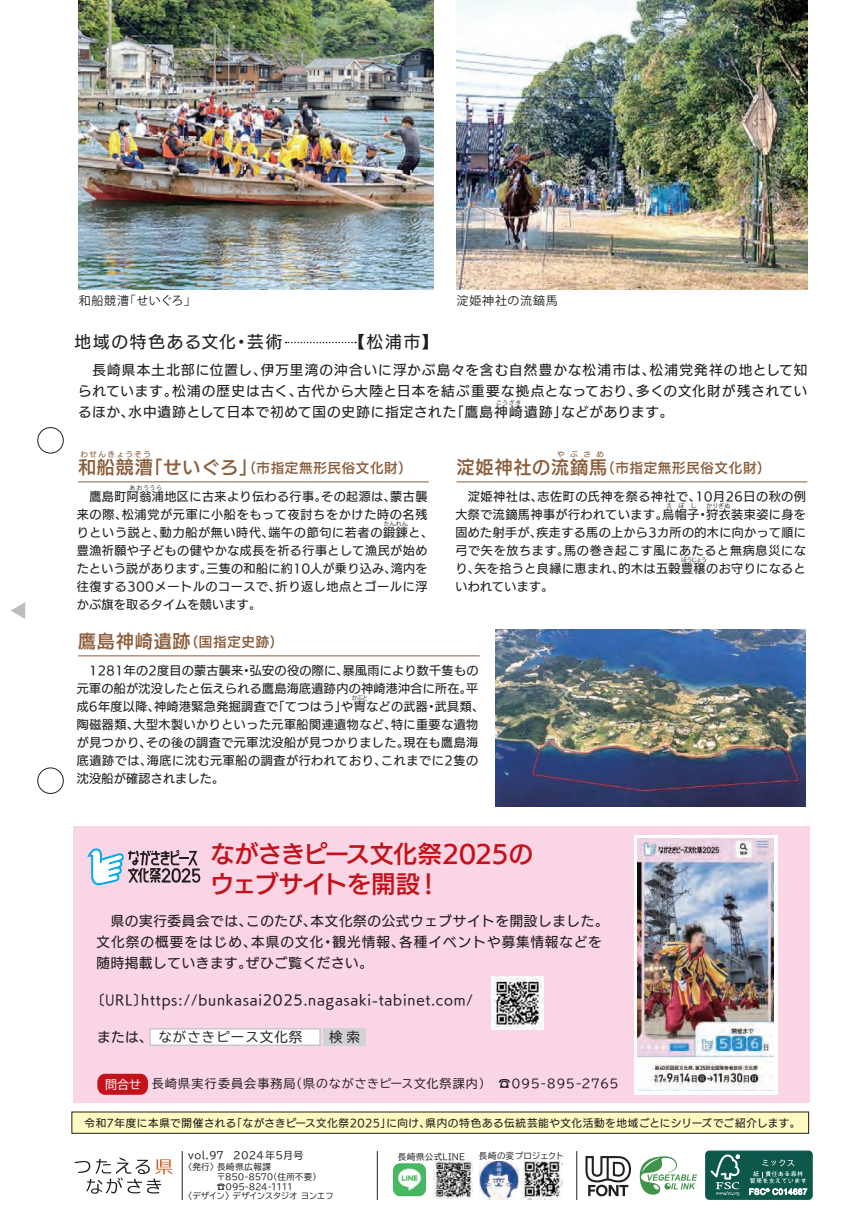
<style>
.page{position:relative;width:851px;height:1221px;background:#fff}
.page>*{position:absolute;margin:0;border:0;box-sizing:border-box;transform-origin:0 0}
.t1{font:24px/30px "UD Kakugo Large Pr 6 N DB";letter-spacing:-.015em;color:#c4121a}
.t2{font:16.5px "UD Kakugo Large Pr 6 N M";letter-spacing:.12em;color:#231f20}
.t3{font:13.5px/21px "UD Kakugo Large Pr 6 N M";letter-spacing:.065em;color:#231f20;text-align:justify}
.t4{font:13.5px "UD Kakugo Large Pr 6 N DB";letter-spacing:.05em;color:#8a5d3b}
.t5{font:13.5px "TBUD Go Std";letter-spacing:.07em;color:#231f20}
.t6{font:12px/18px "UD Kakugo Large Pr 6 N M";letter-spacing:.045em;color:#231f20}
.t7{font:12px "TBUD Go Std";letter-spacing:.065em;color:#231f20}
.t8{font:12px "Koz Go Pr 6 N";letter-spacing:.06em;color:#231f20}
.t9{font:10.5px "UD Kakugo Large Pr 6 N M";letter-spacing:.055em;color:#231f20}
.t10{font:10.05px "TBUD Go Std";letter-spacing:.035em;color:#231f20}
.t11{font:8.55px "TBUD Go Std";letter-spacing:-.015em;color:#231f20}
.t12{font:8.55px "TBUD Go Std";letter-spacing:-.06em;color:#231f20}
.t13{font:8.55px "TBUD Go Std";letter-spacing:.06em;color:#231f20}
.t14{font:8.55px "TBUD Go Std";letter-spacing:.02em;color:#231f20}
.t15{font:8.55px "TBUD Go Std";letter-spacing:.035em;color:#231f20}
.t16{font:7.5px "UD Kakugo Large Pr 6 N M";letter-spacing:.2em;color:#8a5d3b}
.t17{font:6px "Koz Go Pr 6 N";letter-spacing:.01em;color:#231f20}
.s1{font-size:18px}
.s2{font-family:"UD Kakugo Large Pr 6 N M"}
.s3{color:#fff}
.s4{font-family:"Hira Kaku Pro W3"}
.s5{font-family:"Hira Kaku Pro N W3"}
</style>
<div class="page">
<img style="left:456px;top:0;width:351px;height:289px">
<img style="left:79px;top:0;width:354px;height:289px">
<svg style="left:74px;top:1157px;width:98px;height:36px"></svg>
<hr style="left:182px;top:1150px;width:1px;height:49px;background:#231f20">
<svg style="left:639px;top:1156px;width:58px;height:38px"></svg>
<hr style="left:377px;top:1150px;width:1px;height:49px;background:#231f20">
<svg style="left:585px;top:1156px;width:46px;height:40px"></svg>
<img style="left:479px;top:1161px;width:40px;height:38px">
<img style="left:521px;top:1158px;width:41px;height:41px">
<hr style="left:576px;top:1150px;width:1px;height:49px;background:#231f20">
<img style="left:433px;top:1159px;width:40px;height:40px">
<img style="left:392px;top:1163px;width:34px;height:33px">
<div style="left:72px;top:1111px;width:736px;height:22px;background:#fffac1"></div>
<div style="left:705px;top:1150px;width:107px;height:49px;background:#0d584b;border-radius:4px"></div>
<div style="left:705px;top:1150px;width:107px;height:49px;border:1px solid #0d584b;border-radius:4px"></div>
<svg style="left:710px;top:1154px;width:29px;height:41px"></svg>
<svg style="left:749px;top:1159px;width:58px;height:35px"></svg>
<svg style="left:285px;top:342px;width:71px;height:1px"></svg>
<div style="left:73px;top:826px;width:736px;height:276px;background:#fad5e5"></div>
<div style="left:37px;top:767px;width:27px;height:26px;border:1px solid #231f20;border-radius:50%"></div>
<div style="left:37px;top:427px;width:27px;height:26px;border:1px solid #231f20;border-radius:50%"></div>
<svg style="left:11px;top:602px;width:14px;height:17px"></svg>
<svg style="left:97px;top:1073px;width:51px;height:21px"></svg>
<hr style="left:78px;top:481px;width:350px;height:1px;background:#8a5d3b">
<hr style="left:456px;top:481px;width:351px;height:1px;background:#8a5d3b">
<svg style="left:87px;top:848px;width:113px;height:37px"></svg>
<hr style="left:78px;top:655px;width:401px;height:1px;background:#8a5d3b">
<img style="left:495px;top:629px;width:310px;height:177px">
<div style="left:149px;top:1027px;width:172px;height:18px;background:#fff;border:2px solid #c7c8ca"></div>
<div style="left:323px;top:1027px;width:43px;height:18px;background:#d1d2d4;border:2px solid #d1d2d4"></div>
<img style="left:491px;top:976px;width:53px;height:53px">
<svg style="left:634px;top:835px;width:143px;height:259px;background:#f4f5f5"></svg>
<img style="left:637px;top:838px;width:136px;height:251px">
<p class="t8" style="left:79px;top:293px;width:119px">和船競漕「せいぐろ」</p>
<p class="t8" style="left:456px;top:293px;width:103px">淀姫神社の流鏑馬</p>
<h2 class="t2" style="left:75px;top:333px;width:365px">地域の特色ある文化・芸術　　【松浦市】</h2>
<p class="t3" style="left:78px;top:360px;width:730px;text-indent:14px">長崎県本土北部に位置し、伊万里湾の沖合いに浮かぶ島々を含む自然豊かな松浦市は、松浦党発祥の地として知られています。松浦の歴史は古く、古代から大陸と日本を結ぶ重要な拠点となっており、多くの文化財が残されているほか、水中遺跡として日本で初めて国の史跡に指定された「鷹島神崎遺跡」などがあります。</p>
<p class="t17" style="left:496px;top:399px;width:27px">こうざき</p>
<p class="t16" style="left:80px;top:449px;width:72px">わせんきょうそう</p>
<p class="t16" style="left:557px;top:449px;width:48px">や ぶ さ め</p>
<p class="t4" style="left:78px;top:460px;width:335px"><span class="s1">和船競漕「せいぐろ」</span>（市指定無形民俗文化財）</p>
<p class="t6" style="left:77px;top:488px;width:358px">　鷹島町阿翁浦地区に古来より伝わる行事。その起源は、蒙古襲来の際、松浦党が元軍に小船をもって夜討ちをかけた時の名残りという説と、動力船が無い時代、端午の節句に若者の鍛錬と、豊漁祈願や子どもの健やかな成長を祈る行事として漁民が始めたという説があります。三隻の和船に約10人が乗り込み、湾内を往復する300メートルのコースで、折り返し地点とゴールに浮かぶ旗を取るタイムを競います。</p>
<p class="t4" style="left:456px;top:460px;width:315px"><span class="s1">淀姫神社の流鏑馬</span>（市指定無形民俗文化財）</p>
<p class="t6" style="left:455px;top:488px;width:352px;text-align:justify">　淀姫神社は、志佐町の氏神を祭る神社で、10月26日の秋の例大祭で流鏑馬神事が行われています。烏帽子・狩衣装束姿に身を固めた射手が、疾走する馬の上から3カ所の的木に向かって順に弓で矢を放ちます。馬の巻き起こす風にあたると無病息災になり、矢を拾うと良縁に恵まれ、的木は五穀豊穣のお守りになるといわれています。</p>
<p class="t17" style="left:129px;top:484px;width:34px">あおううら</p>
<p class="t17" style="left:666px;top:502px;width:31px">え　ぼ　し</p>
<p class="t17" style="left:706px;top:502px;width:25px">かりぎぬ</p>
<p class="t17" style="left:383px;top:520px;width:26px">たんれん</p>
<p class="t17" style="left:681px;top:556px;width:27px">ほうじょう</p>
<p class="t4" style="left:78px;top:634px;width:207px"><span class="s1">鷹島神崎遺跡</span>（国指定史跡）</p>
<p class="t6" style="left:77px;top:661px;width:408px;text-indent:12px">1281年の2度目の蒙古襲来・弘安の役の際に、暴風雨により数千隻もの元軍の船が沈没したと伝えられる鷹島海底遺跡内の神崎港沖合に所在。平成6年度以降、神崎港緊急発掘調査で「てつはう」や冑などの武器・武具類、陶磁器類、大型木製いかりといった元軍船関連遺物など、特に重要な遺物が見つかり、その後の調査で元軍沈没船が見つかりました。現在も鷹島海底遺跡では、海底に沈む元軍船の調査が行われており、これまでに2隻の沈没船が確認されました。</p>
<p class="t17" style="left:352px;top:694px;width:18px">かぶと</p>
<h1 class="t1" style="left:210px;top:840px;width:324px">ながさきピース文化祭2025のウェブサイトを開設！</h1>
<p class="t3" style="left:96px;top:910px;width:513px;text-align:left">　県の実行委員会では、このたび、本文化祭の公式ウェブサイトを開設しました。文化祭の概要をはじめ、本県の文化・観光情報、各種イベントや募集情報などを随時掲載していきます。ぜひご覧ください。</p>
<p class="t3" style="left:91px;top:989px;width:383px">〔URL〕https://bunkasai2025.nagasaki-tabinet.com/</p>
<p class="t5" style="left:97px;top:1025px;width:206px"><span class="s2">または、</span>ながさきピース文化祭</p>
<p class="t5" style="left:329px;top:1025px;width:32px">検索</p>
<p class="t7" style="left:105px;top:1073px;width:514px"><span class="s3">問合せ</span> 長崎県実行委員会事務局（県のながさきピース文化祭課内）　<span class="s4">☎</span>095-895-2765</p>
<p class="t9" style="left:84px;top:1116px;width:717px">令和7年度に本県で開催される「ながさきピース文化祭2025」に向け、県内の特色ある伝統芸能や文化活動を地域ごとにシリーズでご紹介します。</p>
<p class="t10" style="left:188px;top:1146px;width:117px">vol.97　2024年5月号</p>
<p class="t13" style="left:184px;top:1159px;width:89px">〈発行〉長崎県広報課</p>
<p class="t11" style="left:188px;top:1169px;width:134px">　　　 〒850-8570（住所不要）</p>
<p class="t11" style="left:188px;top:1179px;width:107px">　　　 <span class="s5">☎</span>095-824-1111</p>
<p class="t12" style="left:184px;top:1189px;width:151px">〈デザイン〉デザインスタジオ ヨンエフ</p>
<p class="t15" style="left:398px;top:1149px;width:69px">長崎県公式LINE</p>
<p class="t14" style="left:479px;top:1148px;width:87px">長崎の変プロジェクト</p>
</div>
